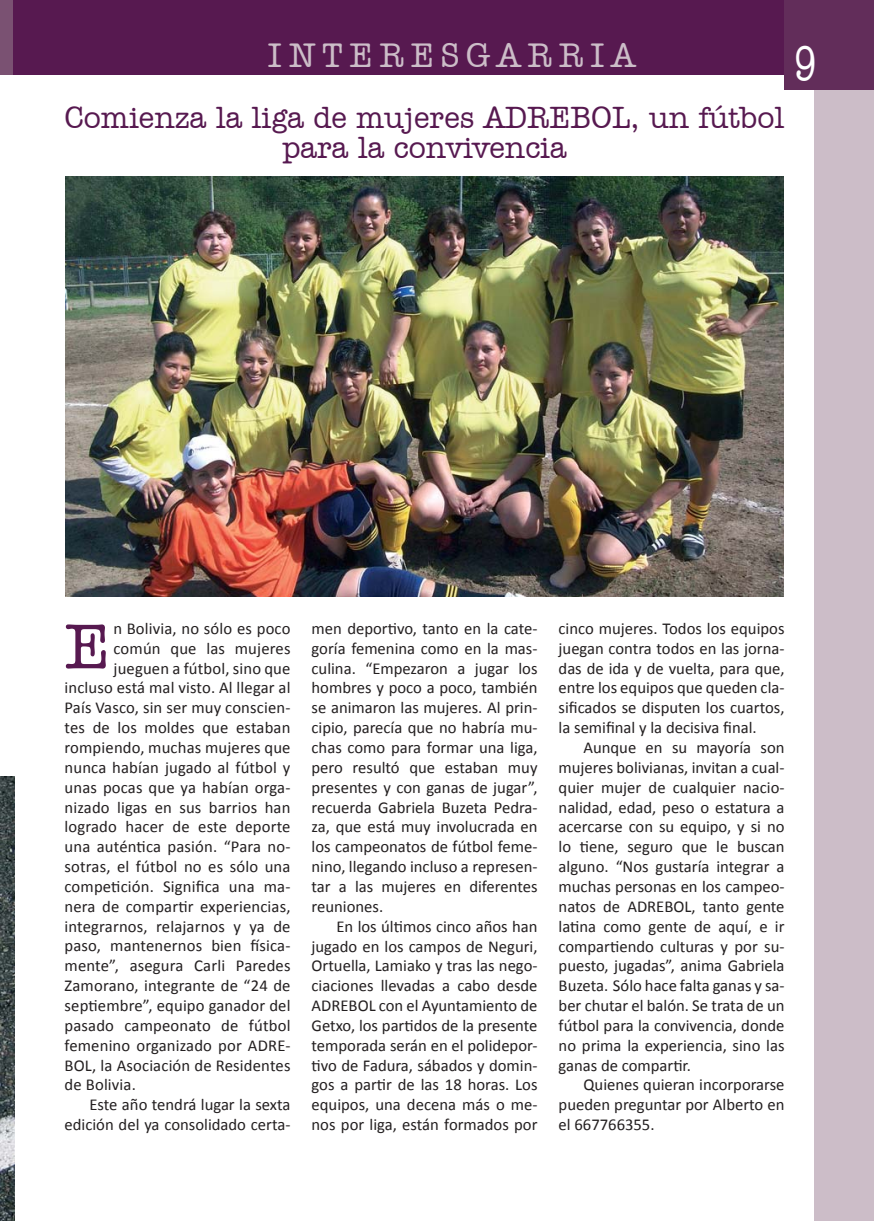
<style>
.page{position:relative;width:874px;height:1221px;background:#fff}
.page>*{position:absolute;margin:0;border:0;box-sizing:border-box;transform-origin:0 0}
.t1{font:500 65.1px "Amer Typewriter IT Cby BT";color:#571950}
.t2{font:500 52.5px "Amer Typewriter IT Cby BT";color:#fff;scale:.67 1}
.t3{font:500 35px "Amer Typewriter IT Cby BT";letter-spacing:.2em;color:#ccbdc8;scale:.95 1}
.t4{font:500 31.5px/29.8px "Amer Typewriter IT Cby BT";color:#571950;text-align:center;scale:.95 1}
.t5{font:16.62px/19.8px "Calibri";letter-spacing:.01em;color:#231f20;text-align:justify}
</style>
<div class="page">
<div style="left:0;top:0;width:17px;height:74px;background:#7a5172"></div>
<div style="left:13px;top:0;width:859px;height:74px;background:#571950"></div>
<div style="left:814px;top:0;width:59px;height:1220px;background:#ccbdc8"></div>
<img style="left:0;top:776px;width:15px;height:444px">
<div style="left:784px;top:0;width:89px;height:89px;background:#622d5a"></div>
<img style="left:65px;top:176px;width:718px;height:420px">
<h3 class="t3" style="left:267px;top:34px;width:388px">INTERESGARRIA</h3>
<h3 class="t4" style="left:64px;top:102px;width:759px">Comienza la liga de mujeres ADREBOL, un fútbol para la convivencia</h3>
<h2 class="t2" style="left:794px;top:32px;width:34px">9</h2>
<h1 class="t1" style="left:64px;top:606px;width:47px">E</h1>
<p class="t5" style="left:113px;top:619px;width:178px">n Bolivia, no sólo es poco</p>
<p class="t5" style="left:113px;top:639px;width:178px">común que las mujeres</p>
<p class="t5" style="left:113px;top:659px;width:178px">jueguen a fútbol, sino que</p>
<p class="t5" style="left:64px;top:679px;width:227px">incluso está mal visto. Al llegar al</p>
<p class="t5" style="left:64px;top:699px;width:227px">País Vasco, sin ser muy conscien-</p>
<p class="t5" style="left:64px;top:719px;width:227px">tes de los moldes que estaban</p>
<p class="t5" style="left:64px;top:738px;width:227px">rompiendo, muchas mujeres que</p>
<p class="t5" style="left:64px;top:758px;width:227px">nunca habían jugado al fútbol y</p>
<p class="t5" style="left:64px;top:778px;width:227px">unas pocas que ya habían orga-</p>
<p class="t5" style="left:64px;top:798px;width:227px">nizado ligas en sus barrios han</p>
<p class="t5" style="left:64px;top:818px;width:227px">logrado hacer de este deporte</p>
<p class="t5" style="left:64px;top:838px;width:227px">una auténtica pasión. “Para no-</p>
<p class="t5" style="left:64px;top:858px;width:227px">sotras, el fútbol no es sólo una</p>
<p class="t5" style="left:64px;top:877px;width:227px">competición. Significa una ma-</p>
<p class="t5" style="left:64px;top:897px;width:227px">nera de compartir experiencias,</p>
<p class="t5" style="left:64px;top:917px;width:227px">integrarnos, relajarnos y ya de</p>
<p class="t5" style="left:64px;top:937px;width:227px">paso, mantenernos bien sica-</p>
<p class="t5" style="left:64px;top:957px;width:227px">mente”, asegura Carli Paredes</p>
<p class="t5" style="left:64px;top:977px;width:227px">Zamorano, integrante de “24 de</p>
<p class="t5" style="left:64px;top:996px;width:227px">septiembre”, equipo ganador del</p>
<p class="t5" style="left:64px;top:1016px;width:227px">pasado campeonato de fútbol</p>
<p class="t5" style="left:64px;top:1036px;width:227px">femenino organizado por ADRE-</p>
<p class="t5" style="left:64px;top:1056px;width:227px">BOL, la Asociación de Residentes</p>
<p class="t5" style="left:64px;top:1076px;width:73px">de Bolivia.</p>
<p class="t5" style="left:89px;top:1096px;width:202px">Este año tendrá lugar la sexta</p>
<p class="t5" style="left:64px;top:1116px;width:227px">edición del ya consolidado certa-</p>
<p class="t5" style="left:311px;top:619px;width:227px">men deportivo, tanto en la cate&shy;goría femenina como en la mas&shy;culina. “Empezaron a jugar los hombres y poco a poco, también se animaron las mujeres. Al prin&shy;cipio, parecía que no habría mu&shy;chas como para formar una liga, pero resultó que estaban muy presentes y con ganas de jugar”, recuerda Gabriela Buzeta Pedra&shy;za, que está muy involucrada en los campeonatos de fútbol feme&shy;nino, llegando incluso a represen&shy;tar a las mujeres en diferentes reuniones.</p>
<p class="t5" style="left:311px;top:917px;width:227px;text-indent:25px">En los últimos cinco años han jugado en los campos de Neguri, Ortuella, Lamiako y tras las nego&shy;ciaciones llevadas a cabo desde ADREBOL con el Ayuntamiento de Getxo, los partidos de la presente temporada serán en el polidepor&shy;tivo de Fadura, sábados y domin&shy;gos a partir de las 18 horas. Los equipos, una decena más o me&shy;nos por liga, están formados por</p>
<p class="t5" style="left:558px;top:619px;width:227px">cinco mujeres. Todos los equipos juegan contra todos en las jorna&shy;das de ida y de vuelta, para que, entre los equipos que queden cla&shy;sificados se disputen los cuartos, la semifinal y la decisiva final.</p>
<p class="t5" style="left:558px;top:739px;width:227px;text-indent:25px">Aunque en su mayoría son mujeres bolivianas, invitan a cual&shy;quier mujer de cualquier nacio&shy;nalidad, edad, peso o estatura a acercarse con su equipo, y si no lo tiene, seguro que le buscan alguno. “Nos gustaría integrar a muchas personas en los campeo&shy;natos de ADREBOL, tanto gente latina como gente de aquí, e ir compartiendo culturas y por su&shy;puesto, jugadas”, anima Gabriela Buzeta. Sólo hace falta ganas y sa&shy;ber chutar el balón. Se trata de un fútbol para la convivencia, donde no prima la experiencia, sino las ganas de compartir.</p>
<p class="t5" style="left:558px;top:1076px;width:227px;text-indent:25px">Quienes quieran incorporarse pueden preguntar por Alberto en el 667766355.</p>
</div>
